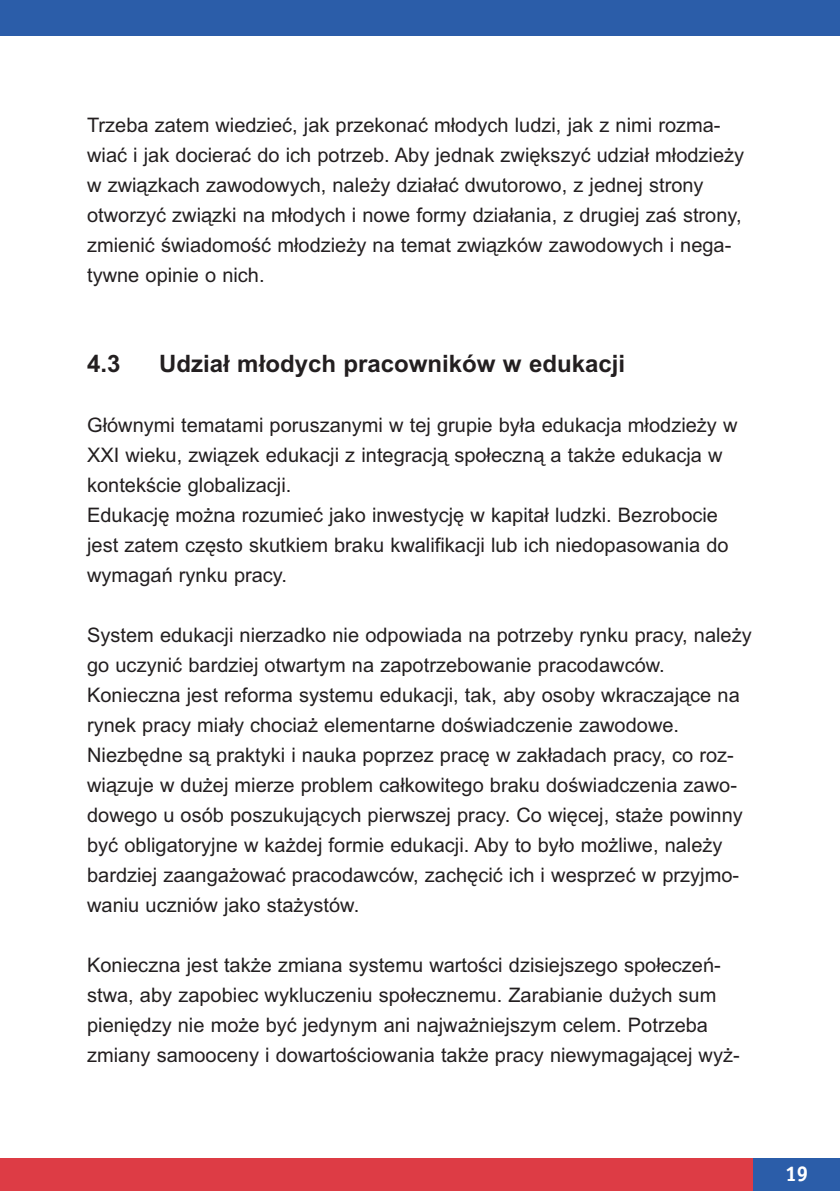
<style>
.page{position:relative;width:840px;height:1191px;background:#fff}
.page>*{position:absolute;margin:0;border:0;box-sizing:border-box;transform-origin:0 0}
.t1{font:700 24px "Arial";color:#231f20}
.t2{font:700 22px "Officina Sans";color:#fff}
.t3{font:20px/30px "Arial";color:#231f20}
</style>
<div class="page">
<div style="left:0;top:1158px;width:763px;height:33px;background:#dd3c45"></div>
<div style="left:752px;top:1158px;width:87px;height:33px;background:#2b5da9"></div>
<div style="left:0;top:0;width:839px;height:36px;background:#2b5da9"></div>
<p class="t3" style="left:87px;top:110px;width:658px">Trzeba zatem wiedzieć, jak przekonać młodych ludzi, jak z nimi rozma&shy;wiać i jak docierać do ich potrzeb. Aby jednak zwiększyć udział młodzieży w związkach zawodowych, należy działać dwutorowo, z jednej strony otworzyć związki na młodych i nowe formy działania, z drugiej zaś strony, zmienić świadomość młodzieży na temat związków zawodowych i nega&shy;tywne opinie o nich.</p>
<p class="t1" style="left:87px;top:349px;width:35px">4.3</p>
<p class="t1" style="left:159px;top:349px;width:467px">Udział młodych pracowników w edukacji</p>
<p class="t3" style="left:87px;top:410px;width:651px">Głównymi tematami poruszanymi w tej grupie była edukacja młodzieży w XXI wieku, związek edukacji z integracją społeczną a także edukacja w kontekście globalizacji.<br>Edukację można rozumieć jako inwestycję w kapitał ludzki. Bezrobocie jest zatem często skutkiem braku kwalifikacji lub ich niedopasowania do wymagań rynku pracy.</p>
<p class="t3" style="left:87px;top:620px;width:665px">System edukacji nierzadko nie odpowiada na potrzeby rynku pracy, należy go uczynić bardziej otwartym na zapotrzebowanie pracodawców.<br>Konieczna jest reforma systemu edukacji, tak, aby osoby wkraczające na rynek pracy miały chociaż elementarne doświadczenie zawodowe.<br>Niezbędne są praktyki i nauka poprzez pracę w zakładach pracy, co roz&shy;wiązuje w dużej mierze problem całkowitego braku doświadczenia zawo&shy;dowego u osób poszukujących pierwszej pracy. Co więcej, staże powinny być obligatoryjne w każdej formie edukacji. Aby to było możliwe, należy bardziej zaangażować pracodawców, zachęcić ich i wesprzeć w przyjmo&shy;waniu uczniów jako stażystów.</p>
<p class="t3" style="left:87px;top:950px;width:653px">Konieczna jest także zmiana systemu wartości dzisiejszego społeczeń&shy;stwa, aby zapobiec wykluczeniu społecznemu. Zarabianie dużych sum pieniędzy nie może być jedynym ani najważniejszym celem. Potrzeba zmiany samooceny i dowartościowania także pracy niewymagającej wyż-</p>
<p class="t2" style="left:785px;top:1160px;width:24px">19</p>
</div>
